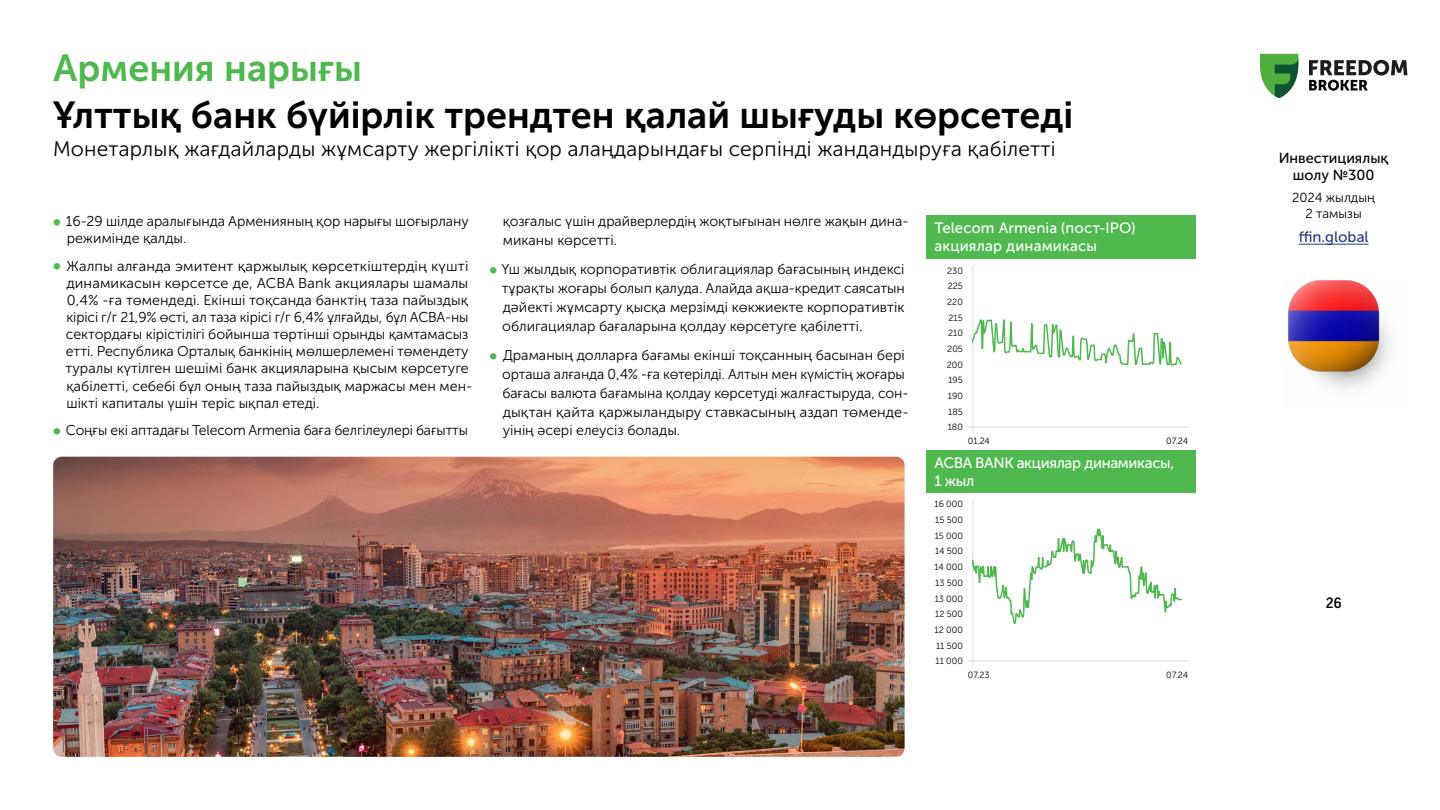
<style>
.page{position:relative;width:1440px;height:810px;background:#fff}
.page>*{position:absolute;margin:0;border:0;box-sizing:border-box;transform-origin:0 0}
.t1{font:37.5px "Museo Sans Cyrl 700";color:#000}
.t2{font:37.5px "Museo Sans Cyrl 700";color:#4fb84f}
.t3{font:21px "Museo Sans Cyrl 300";letter-spacing:.01em;color:#000}
.t4{font:15px/18px "Museo Sans Cyrl 500";letter-spacing:.005em;color:#fff}
.t5{font:15px/18px "Museo Sans Cyrl 500";letter-spacing:-.02em;color:#fff}
.t6{font:15px "Museo Sans Cyrl 500";color:#293882}
.t7{font:14.48px/17.4px "Museo Sans Cyrl 500";color:#000;text-align:center}
.t8{font:500 14.48px "Good Pro";color:#000}
.t9{font:14.25px/17.1px "Museo Sans Cyrl 300";color:#000}
.t10{font:13.05px/15.7px "Museo Sans Cyrl 300";color:#000;text-align:center}
.t11{font:9px/15.7px "Museo Sans Cyrl 300";color:#000;text-align:justify}
</style>
<div class="page">
<hr style="left:1299px;top:244px;width:70px;height:1px;background:#293882">
<svg style="left:1260px;top:54px;width:38px;height:44px"></svg>
<svg style="left:1309px;top:60px;width:98px;height:31px"></svg>
<img style="left:1288px;top:281px;width:102px;height:108px">
<div style="left:926px;top:215px;width:270px;height:44px;background:#4fb84f"></div>
<hr style="left:968px;top:427px;width:220px;height:1px;background:#dcddde">
<hr style="left:972px;top:265px;width:1px;height:167px;background:#dcddde">
<svg style="left:973px;top:316px;width:209px;height:52px"></svg>
<div style="left:926px;top:450px;width:270px;height:43px;background:#4fb84f"></div>
<hr style="left:968px;top:661px;width:220px;height:1px;background:#dcddde">
<hr style="left:972px;top:499px;width:1px;height:167px;background:#dcddde">
<svg style="left:973px;top:505px;width:209px;height:136px"></svg>
<img style="left:53px;top:457px;width:852px;height:300px">
<h1 class="t2" style="left:53px;top:47px;width:310px">Армения нарығы</h1>
<h1 class="t1" style="left:53px;top:95px;width:1022px">Ұлттық банк бүйірлік трендтен қалай шығуды көрсетеді</h1>
<h2 class="t3" style="left:53px;top:137px;width:1004px">Монетарлық жағдайларды жұмсарту жергілікті қор алаңдарындағы серпінді жандандыруға қабілетті</h2>
<p class="t9" style="left:66px;top:213px;width:404px">16-29 шілде аралығында Арменияның қор нарығы шоғырлану режимінде қалды.</p>
<p class="t9" style="left:65px;top:258px;width:408px">Жалпы алғанда эмитент қаржылық көрсеткіштердің күшті динамикасын көрсетсе де, ACBA Bank акциялары шамалы 0,4% -ға төмендеді. Екінші тоқсанда банктің таза пайыздық кірісі г/г 21,9% өсті, ал таза кірісі г/г 6,4% ұлғайды, бұл ACBA-ны сектордағы кірістілігі бойынша төртінші орынды қамтамасыз етті. Республика Орталық банкінің мөлшерлемені төмендету туралы күтілген шешімі банк акцияларына қысым көрсетуге қабілетті, себебі бұл оның таза пайыздық маржасы мен мен&shy;шікті капиталы үшін теріс ықпал етеді.</p>
<p class="t9" style="left:66px;top:422px;width:404px">Соңғы екі аптадағы Telecom Armenia баға белгілеулері бағытты</p>
<p class="t9" style="left:503px;top:212px;width:407px;line-height:18.8px">қозғалыс үшін драйверлердің жоқтығынан нөлге жақын дина&shy;миканы көрсетті.</p>
<p class="t9" style="left:502px;top:260px;width:405px;line-height:18.8px;text-align:justify">Үш жылдық корпоративтік облигациялар бағасының индексі тұрақты жоғары болып қалуда. Алайда ақша-кредит саясатын дәйекті жұмсарту қысқа мерзімді көкжиекте корпоративтік облигациялар бағаларына қолдау көрсетуге қабілетті.</p>
<p class="t9" style="left:502px;top:346px;width:408px;line-height:18.8px">Драманың долларға бағамы екінші тоқсанның басынан бері орташа алғанда 0,4% -ға көтерілді. Алтын мен күмістің жоғары бағасы валюта бағамына қолдау көрсетуді жалғастыруда, сон&shy;дықтан қайта қаржыландыру ставкасының аздап төменде&shy;уінің әсері елеусіз болады.</p>
<p class="t4" style="left:934px;top:219px;width:203px">Telecom Armenia (пост-IPO) акциялар динамикасы</p>
<p class="t11" style="left:947px;top:263px;width:18px">230<br>225<br>220<br>215<br>210<br>205<br>200<br>195<br>190<br>185<br>180</p>
<p class="t11" style="left:968px;top:433px;width:24px">01.24</p>
<p class="t11" style="left:1166px;top:433px;width:24px">07.24</p>
<p class="t5" style="left:934px;top:453px;width:242px">ACBA BANK акциялар динамикасы,<br>1 жыл</p>
<p class="t11" style="left:934px;top:497px;width:30px">16 000<br>15 500<br>15 000<br>14 500<br>14 000<br>13 500<br>13 000<br>12 500<br>12 000<br>11 500<br>11 000</p>
<p class="t11" style="left:968px;top:667px;width:23px">07.23</p>
<p class="t11" style="left:1166px;top:667px;width:24px">07.24</p>
<p class="t7" style="left:1279px;top:149px;width:111px">Инвестициялық шолу №300</p>
<p class="t10" style="left:1292px;top:190px;width:84px">2024 жылдың<br>2 тамызы</p>
<p class="t6" style="left:1299px;top:229px;width:71px">ffin.global</p>
<p class="t8" style="left:1326px;top:595px;width:17px">26</p>
</div>
